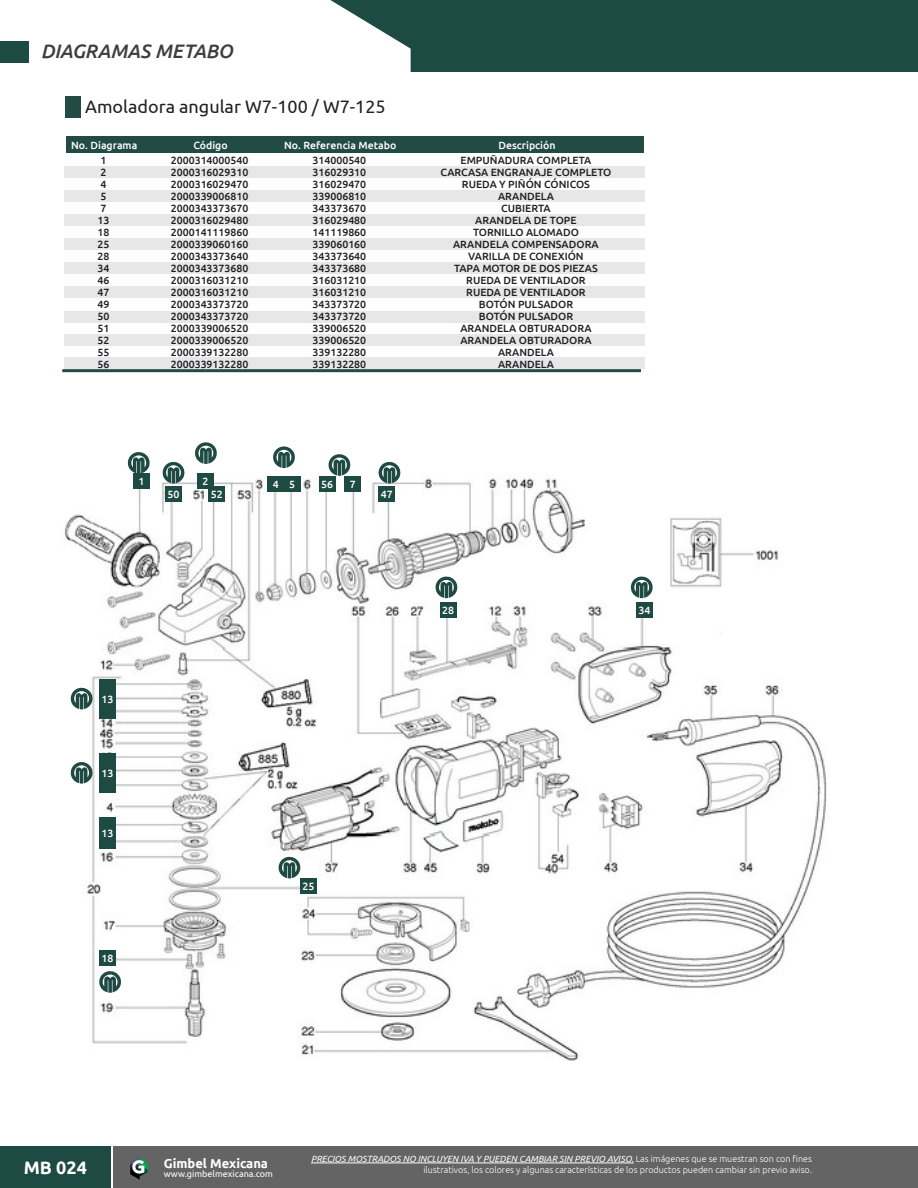
<style>
.page{position:relative;width:918px;height:1188px;background:#fff}
.page>*{position:absolute;margin:0;border:0;box-sizing:border-box;transform-origin:0 0}
.t1{font:italic 500 19.5px "Ubuntu";color:#3e3e3f}
.TÍTULOS_DE_PRODUCTOS{font:18px "Ubuntu";color:#231f20}
.t2{font:700 18px "Ubuntu";color:#fff}
.t3{font:700 12.9px "Ubuntu";color:#fff}
.CODIGO{font:500 10.5px "Ubuntu";color:#231f20}
.ENCABEZADO_DE_TABLA{font:500 10.5px "Ubuntu";color:#fff}
.COTAS{font:500 10.5px "Ubuntu";color:#fff}
.t4{font:300 9px/10.8px "Ubuntu";color:#fff;text-align:right}
.t5{font:9px "Ubuntu";color:#fff}
.s1{font-weight:400;font-style:italic}
</style>
<div class="page">
<div style="left:0;top:1146px;width:111px;height:42px;background:#1d4a43"></div>
<div style="left:113px;top:1146px;width:804px;height:42px;background:#646465"></div>
<svg style="left:130px;top:1156px;width:18px;height:24px"></svg>
<hr style="left:311px;top:1163px;width:323px;height:1px;background:#fff">
<div style="left:0;top:0;width:917px;height:72px;background:#1d4a43"></div>
<svg style="left:0;top:0;width:411px;height:72px;background:#eff2f1"></svg>
<div style="left:0;top:41px;width:28px;height:21px;background:#1d4a43"></div>
<div style="left:65px;top:96px;width:16px;height:21px;background:#224b44"></div>
<div style="left:66px;top:136px;width:578px;height:17px;background:#224b44"></div>
<hr style="left:62px;top:369px;width:579px;height:3px;background:#224b44">
<div style="left:65px;top:166px;width:580px;height:12px;background:#e6e7e9"></div>
<div style="left:65px;top:190px;width:580px;height:12px;background:#e6e7e9"></div>
<div style="left:65px;top:214px;width:580px;height:12px;background:#e6e7e9"></div>
<div style="left:65px;top:262px;width:580px;height:12px;background:#e6e7e9"></div>
<div style="left:65px;top:238px;width:580px;height:12px;background:#e6e7e9"></div>
<div style="left:65px;top:286px;width:580px;height:12px;background:#e6e7e9"></div>
<div style="left:65px;top:334px;width:580px;height:12px;background:#e6e7e9"></div>
<div style="left:65px;top:311px;width:580px;height:12px;background:#e6e7e9"></div>
<div style="left:65px;top:357px;width:580px;height:12px;background:#e6e7e9"></div>
<img style="left:65px;top:468px;width:762px;height:593px">
<svg style="left:629px;top:576px;width:25px;height:22px"></svg>
<svg style="left:434px;top:576px;width:25px;height:22px"></svg>
<svg style="left:277px;top:856px;width:25px;height:23px"></svg>
<svg style="left:98px;top:970px;width:24px;height:23px"></svg>
<svg style="left:69px;top:687px;width:25px;height:22px"></svg>
<svg style="left:69px;top:761px;width:25px;height:23px"></svg>
<svg style="left:126px;top:452px;width:25px;height:22px"></svg>
<svg style="left:161px;top:461px;width:25px;height:23px"></svg>
<svg style="left:195px;top:442px;width:22px;height:22px"></svg>
<svg style="left:273px;top:446px;width:22px;height:22px"></svg>
<svg style="left:327px;top:454px;width:25px;height:22px"></svg>
<svg style="left:377px;top:461px;width:25px;height:23px"></svg>
<div style="left:133px;top:474px;width:17px;height:15px;background:#1d4a43"></div>
<div style="left:99px;top:950px;width:17px;height:15px;background:#1d4a43"></div>
<div style="left:300px;top:878px;width:17px;height:16px;background:#1d4a43"></div>
<div style="left:440px;top:602px;width:16px;height:16px;background:#1d4a43"></div>
<div style="left:636px;top:602px;width:17px;height:16px;background:#1d4a43"></div>
<div style="left:379px;top:486px;width:16px;height:16px;background:#1d4a43"></div>
<div style="left:165px;top:486px;width:17px;height:16px;background:#1d4a43"></div>
<div style="left:209px;top:486px;width:16px;height:16px;background:#1d4a43"></div>
<div style="left:319px;top:476px;width:16px;height:15px;background:#1d4a43"></div>
<div style="left:197px;top:474px;width:17px;height:15px;background:#1d4a43"></div>
<div style="left:268px;top:476px;width:16px;height:15px;background:#1d4a43"></div>
<div style="left:284px;top:476px;width:16px;height:15px;background:#1d4a43"></div>
<div style="left:345px;top:476px;width:16px;height:15px;background:#1d4a43"></div>
<div style="left:99px;top:679px;width:17px;height:40px;background:#1d4a43"></div>
<div style="left:99px;top:753px;width:17px;height:40px;background:#1d4a43"></div>
<div style="left:99px;top:817px;width:17px;height:31px;background:#1d4a43"></div>
<h1 class="t1" style="left:41px;top:39px;width:193px">DIAGRAMAS METABO</h1>
<p class="TÍTULOS_DE_PRODUCTOS" style="left:85px;top:96px;width:302px">Amoladora angular W7-100 / W7-125</p>
<p class="CODIGO" style="left:100px;top:153px;width:7px">1</p>
<p class="CODIGO" style="left:100px;top:165px;width:7px">2</p>
<p class="CODIGO" style="left:100px;top:177px;width:7px">4</p>
<p class="CODIGO" style="left:100px;top:189px;width:7px">5</p>
<p class="CODIGO" style="left:100px;top:201px;width:7px">7</p>
<p class="CODIGO" style="left:97px;top:213px;width:13px">13</p>
<p class="CODIGO" style="left:97px;top:225px;width:13px">18</p>
<p class="CODIGO" style="left:97px;top:237px;width:13px">25</p>
<p class="CODIGO" style="left:97px;top:249px;width:13px">28</p>
<p class="CODIGO" style="left:97px;top:261px;width:13px">34</p>
<p class="CODIGO" style="left:97px;top:273px;width:13px">46</p>
<p class="CODIGO" style="left:97px;top:285px;width:13px">47</p>
<p class="CODIGO" style="left:97px;top:297px;width:13px">49</p>
<p class="CODIGO" style="left:97px;top:309px;width:13px">50</p>
<p class="CODIGO" style="left:97px;top:321px;width:13px">51</p>
<p class="CODIGO" style="left:97px;top:333px;width:13px">52</p>
<p class="CODIGO" style="left:97px;top:345px;width:13px">55</p>
<p class="CODIGO" style="left:97px;top:357px;width:13px">56</p>
<p class="ENCABEZADO_DE_TABLA" style="left:71px;top:139px;width:68px">No. Diagrama</p>
<p class="ENCABEZADO_DE_TABLA" style="left:284px;top:139px;width:114px">No. Referencia Metabo</p>
<p class="ENCABEZADO_DE_TABLA" style="left:499px;top:139px;width:59px">Descripción</p>
<p class="ENCABEZADO_DE_TABLA" style="left:193px;top:139px;width:36px">Código</p>
<p class="CODIGO" style="left:461px;top:153px;width:132px">EMPUÑADURA COMPLETA</p>
<p class="CODIGO" style="left:440px;top:165px;width:173px">CARCASA ENGRANAJE COMPLETO</p>
<p class="CODIGO" style="left:462px;top:177px;width:129px">RUEDA Y PIÑÓN CÓNICOS</p>
<p class="CODIGO" style="left:498px;top:189px;width:57px">ARANDELA</p>
<p class="CODIGO" style="left:501px;top:201px;width:51px">CUBIERTA</p>
<p class="CODIGO" style="left:475px;top:213px;width:103px">ARANDELA DE TOPE</p>
<p class="CODIGO" style="left:473px;top:225px;width:107px">TORNILLO ALOMADO</p>
<p class="CODIGO" style="left:453px;top:237px;width:147px">ARANDELA COMPENSADORA</p>
<p class="CODIGO" style="left:468px;top:249px;width:117px">VARILLA DE CONEXIÓN</p>
<p class="CODIGO" style="left:454px;top:261px;width:145px">TAPA MOTOR DE DOS PIEZAS</p>
<p class="CODIGO" style="left:466px;top:273px;width:121px">RUEDA DE VENTILADOR</p>
<p class="CODIGO" style="left:466px;top:285px;width:121px">RUEDA DE VENTILADOR</p>
<p class="CODIGO" style="left:479px;top:297px;width:96px">BOTÓN PULSADOR</p>
<p class="CODIGO" style="left:479px;top:309px;width:96px">BOTÓN PULSADOR</p>
<p class="CODIGO" style="left:460px;top:321px;width:133px">ARANDELA OBTURADORA</p>
<p class="CODIGO" style="left:460px;top:333px;width:133px">ARANDELA OBTURADORA</p>
<p class="CODIGO" style="left:498px;top:345px;width:57px">ARANDELA</p>
<p class="CODIGO" style="left:498px;top:357px;width:57px">ARANDELA</p>
<p class="CODIGO" style="left:171px;top:153px;width:79px">2000314000540</p>
<p class="CODIGO" style="left:171px;top:165px;width:79px">2000316029310</p>
<p class="CODIGO" style="left:171px;top:177px;width:79px">2000316029470</p>
<p class="CODIGO" style="left:171px;top:189px;width:79px">2000339006810</p>
<p class="CODIGO" style="left:171px;top:201px;width:79px">2000343373670</p>
<p class="CODIGO" style="left:171px;top:213px;width:79px">2000316029480</p>
<p class="CODIGO" style="left:171px;top:225px;width:79px">2000141119860</p>
<p class="CODIGO" style="left:171px;top:237px;width:79px">2000339060160</p>
<p class="CODIGO" style="left:171px;top:249px;width:79px">2000343373640</p>
<p class="CODIGO" style="left:171px;top:261px;width:79px">2000343373680</p>
<p class="CODIGO" style="left:171px;top:273px;width:79px">2000316031210</p>
<p class="CODIGO" style="left:171px;top:285px;width:79px">2000316031210</p>
<p class="CODIGO" style="left:171px;top:297px;width:79px">2000343373720</p>
<p class="CODIGO" style="left:171px;top:309px;width:79px">2000343373720</p>
<p class="CODIGO" style="left:171px;top:321px;width:79px">2000339006520</p>
<p class="CODIGO" style="left:171px;top:333px;width:79px">2000339006520</p>
<p class="CODIGO" style="left:171px;top:345px;width:79px">2000339132280</p>
<p class="CODIGO" style="left:171px;top:357px;width:79px">2000339132280</p>
<p class="CODIGO" style="left:313px;top:153px;width:55px">314000540</p>
<p class="CODIGO" style="left:313px;top:165px;width:55px">316029310</p>
<p class="CODIGO" style="left:313px;top:177px;width:55px">316029470</p>
<p class="CODIGO" style="left:313px;top:189px;width:55px">339006810</p>
<p class="CODIGO" style="left:313px;top:201px;width:55px">343373670</p>
<p class="CODIGO" style="left:313px;top:213px;width:55px">316029480</p>
<p class="CODIGO" style="left:313px;top:225px;width:55px">141119860</p>
<p class="CODIGO" style="left:313px;top:237px;width:55px">339060160</p>
<p class="CODIGO" style="left:313px;top:249px;width:55px">343373640</p>
<p class="CODIGO" style="left:313px;top:261px;width:55px">343373680</p>
<p class="CODIGO" style="left:313px;top:273px;width:55px">316031210</p>
<p class="CODIGO" style="left:313px;top:285px;width:55px">316031210</p>
<p class="CODIGO" style="left:313px;top:297px;width:55px">343373720</p>
<p class="CODIGO" style="left:313px;top:309px;width:55px">343373720</p>
<p class="CODIGO" style="left:313px;top:321px;width:55px">339006520</p>
<p class="CODIGO" style="left:313px;top:333px;width:55px">339006520</p>
<p class="CODIGO" style="left:313px;top:345px;width:55px">339132280</p>
<p class="CODIGO" style="left:313px;top:357px;width:55px">339132280</p>
<p class="COTAS" style="left:138px;top:475px;width:7px">1</p>
<p class="COTAS" style="left:203px;top:475px;width:7px">2</p>
<p class="COTAS" style="left:273px;top:477px;width:7px">4</p>
<p class="COTAS" style="left:289px;top:477px;width:7px">5</p>
<p class="COTAS" style="left:321px;top:477px;width:13px">56</p>
<p class="COTAS" style="left:350px;top:477px;width:7px">7</p>
<p class="COTAS" style="left:168px;top:488px;width:13px">50</p>
<p class="COTAS" style="left:211px;top:488px;width:13px">52</p>
<p class="COTAS" style="left:381px;top:488px;width:13px">47</p>
<p class="COTAS" style="left:101px;top:692px;width:13px">13</p>
<p class="COTAS" style="left:101px;top:767px;width:13px">13</p>
<p class="COTAS" style="left:101px;top:826px;width:13px">13</p>
<p class="COTAS" style="left:101px;top:951px;width:13px">18</p>
<p class="COTAS" style="left:303px;top:880px;width:13px">25</p>
<p class="COTAS" style="left:442px;top:603px;width:13px">28</p>
<p class="COTAS" style="left:638px;top:603px;width:13px">34</p>
<h2 class="t2" style="left:24px;top:1157px;width:65px">MB 024</h2>
<p class="t3" style="left:164px;top:1155px;width:106px">Gimbel Mexicana</p>
<p class="t5" style="left:164px;top:1169px;width:111px">www.gimbelmexicana.com</p>
<p class="t4" style="left:311px;top:1153px;width:503px"><span class="s1">PRECIOS MOSTRADOS NO INCLUYEN IVA Y PUEDEN CAMBIAR SIN PREVIO AVISO.</span> Las imágenes que se muestran son con fines ilustrativos, los colores y algunas características de los productos pueden cambiar sin previo aviso.</p>
</div>
